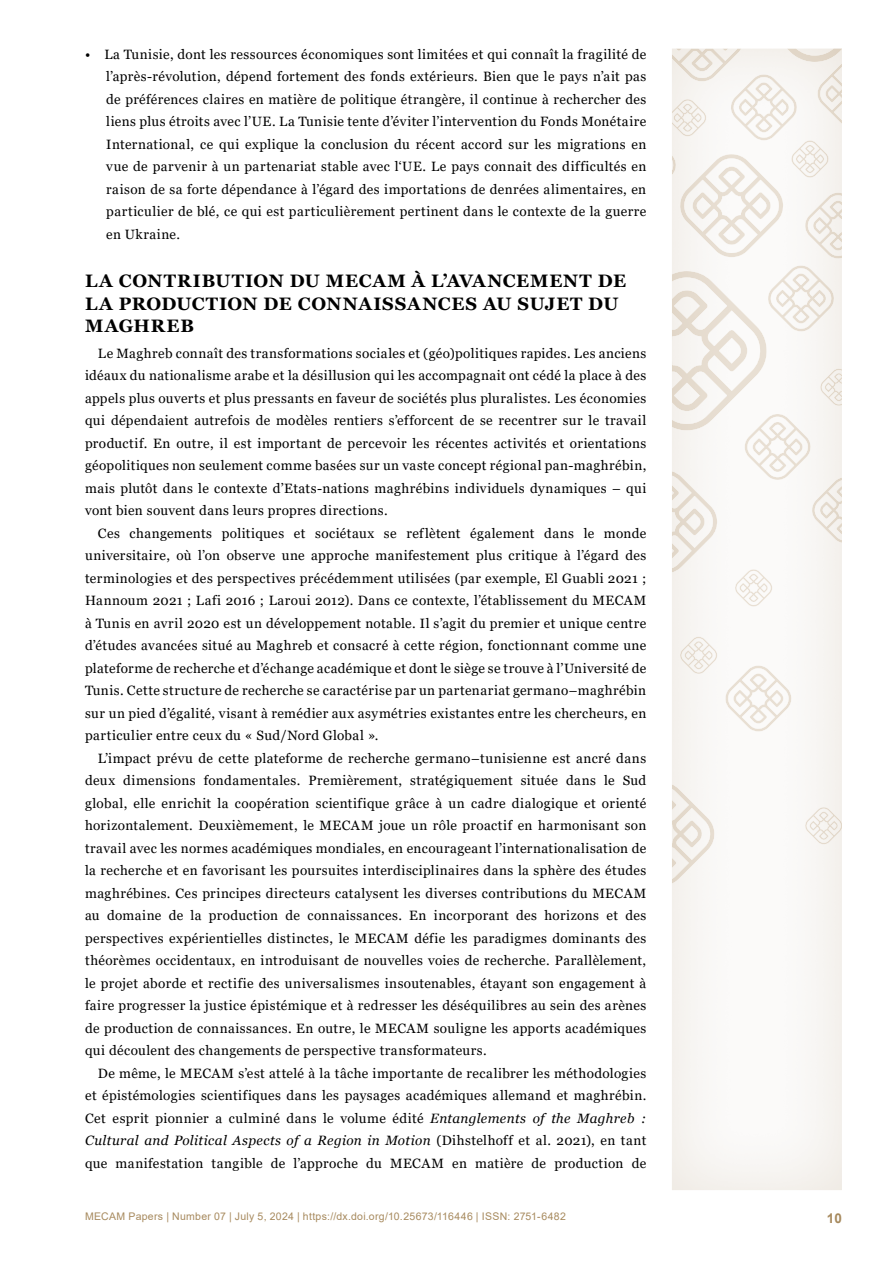
<style>
.page{position:relative;width:893px;height:1263px;background:#fff}
.page>*{position:absolute;margin:0;border:0;box-sizing:border-box;transform-origin:0 0}
.t1{font:700 18px/22.5px "Georgia";letter-spacing:.04em;color:#000}
.t2{font:13.5px/22.5px "Georgia";letter-spacing:.025em;color:#000;text-align:justify}
.t3{font:700 13.5px "Arial";color:#a78a5e}
.t4{font:10.5px "Arial";letter-spacing:.03em;color:#a78a5e}
.s1{font-style:italic}
</style>
<div class="page">
<div style="left:659px;top:37px;width:197px;height:1154px;background:#a78a5e;opacity:.18"></div>
<p class="t2" style="left:106px;top:43px;width:542px;text-indent:-21px">• La Tunisie, dont les ressources économiques sont limitées et qui connaît la fragilité de l’après-révolution, dépend fortement des fonds extérieurs. Bien que le pays n’ait pas de préférences claires en matière de politique étrangère, il continue à rechercher des liens plus étroits avec l’UE. La Tunisie tente d’éviter l’intervention du Fonds Monétaire International, ce qui explique la conclusion du récent accord sur les migrations en vue de parvenir à un partenariat stable avec l‘UE. Le pays connait des difficultés en raison de sa forte dépendance à l’égard des importations de denrées alimentaires, en particulier de blé, ce qui est particulièrement pertinent dans le contexte de la guerre en Ukraine.</p>
<h1 class="t1" style="left:85px;top:270px;width:542px">LA CONTRIBUTION DU MECAM À L’AVANCEMENT DE<br>LA PRODUCTION DE CONNAISSANCES AU SUJET DU<br>MAGHREB</h1>
<p class="t2" style="left:85px;top:342px;width:563px;text-indent:13px">Le Maghreb connaît des transformations sociales et (géo)politiques rapides. Les anciens idéaux du nationalisme arabe et la désillusion qui les accompagnait ont cédé la place à des appels plus ouverts et plus pressants en faveur de sociétés plus pluralistes. Les économies qui dépendaient autrefois de modèles rentiers s’efforcent de se recentrer sur le travail productif. En outre, il est important de percevoir les récentes activités et orientations géopolitiques non seulement comme basées sur un vaste concept régional pan-maghrébin, mais plutôt dans le contexte d’Etats-nations maghrébins individuels dynamiques – qui vont bien souvent dans leurs propres directions.</p>
<p class="t2" style="left:85px;top:522px;width:563px;text-indent:13px">Ces changements politiques et sociétaux se reflètent également dans le monde universitaire, où l’on observe une approche manifestement plus critique à l’égard des terminologies et des perspectives précédemment utilisées (par exemple, El Guabli 2021 ; Hannoum 2021 ; Lafi 2016 ; Laroui 2012). Dans ce contexte, l’établissement du MECAM à Tunis en avril 2020 est un développement notable. Il s’agit du premier et unique centre d’études avancées situé au Maghreb et consacré à cette région, fonctionnant comme une plateforme de recherche et d’échange académique et dont le siège se trouve à l’Université de Tunis. Cette structure de recherche se caractérise par un partenariat germano–maghrébin sur un pied d’égalité, visant à remédier aux asymétries existantes entre les chercheurs, en particulier entre ceux du « Sud/Nord Global ».</p>
<p class="t2" style="left:85px;top:747px;width:563px;text-indent:13px">L’impact prévu de cette plateforme de recherche germano–tunisienne est ancré dans deux dimensions fondamentales. Premièrement, stratégiquement située dans le Sud global, elle enrichit la coopération scientifique grâce à un cadre dialogique et orienté horizontalement. Deuxièmement, le MECAM joue un rôle proactif en harmonisant son travail avec les normes académiques mondiales, en encourageant l’internationalisation de la recherche et en favorisant les poursuites interdisciplinaires dans la sphère des études maghrébines. Ces principes directeurs catalysent les diverses contributions du MECAM au domaine de la production de connaissances. En incorporant des horizons et des perspectives expérientielles distinctes, le MECAM défie les paradigmes dominants des théorèmes occidentaux, en introduisant de nouvelles voies de recherche. Parallèlement, le projet aborde et rectifie des universalismes insoutenables, étayant son engagement à faire progresser la justice épistémique et à redresser les déséquilibres au sein des arènes de production de connaissances. En outre, le MECAM souligne les apports académiques qui découlent des changements de perspective transformateurs.</p>
<p class="t2" style="left:85px;top:1062px;width:563px;text-indent:13px">De même, le MECAM s’est attelé à la tâche importante de recalibrer les méthodologies et épistémologies scientifiques dans les paysages académiques allemand et maghrébin.<br>Cet esprit pionnier a culminé dans le volume édité <span class="s1">Entanglements of the Maghreb :<br>Cultural and Political Aspects of a Region in Motion</span> (Dihstelhoff et al. 2021), en tant que manifestation tangible de l’approche du MECAM en matière de production de</p>
<p class="t4" style="left:85px;top:1209px;width:482px">MECAM Papers | Number 07 | July 5, 2024 | https://dx.doi.org/10.25673/116446 | ISSN: 2751-6482</p>
<p class="t3" style="left:827px;top:1208px;width:16px">10</p>
</div>
